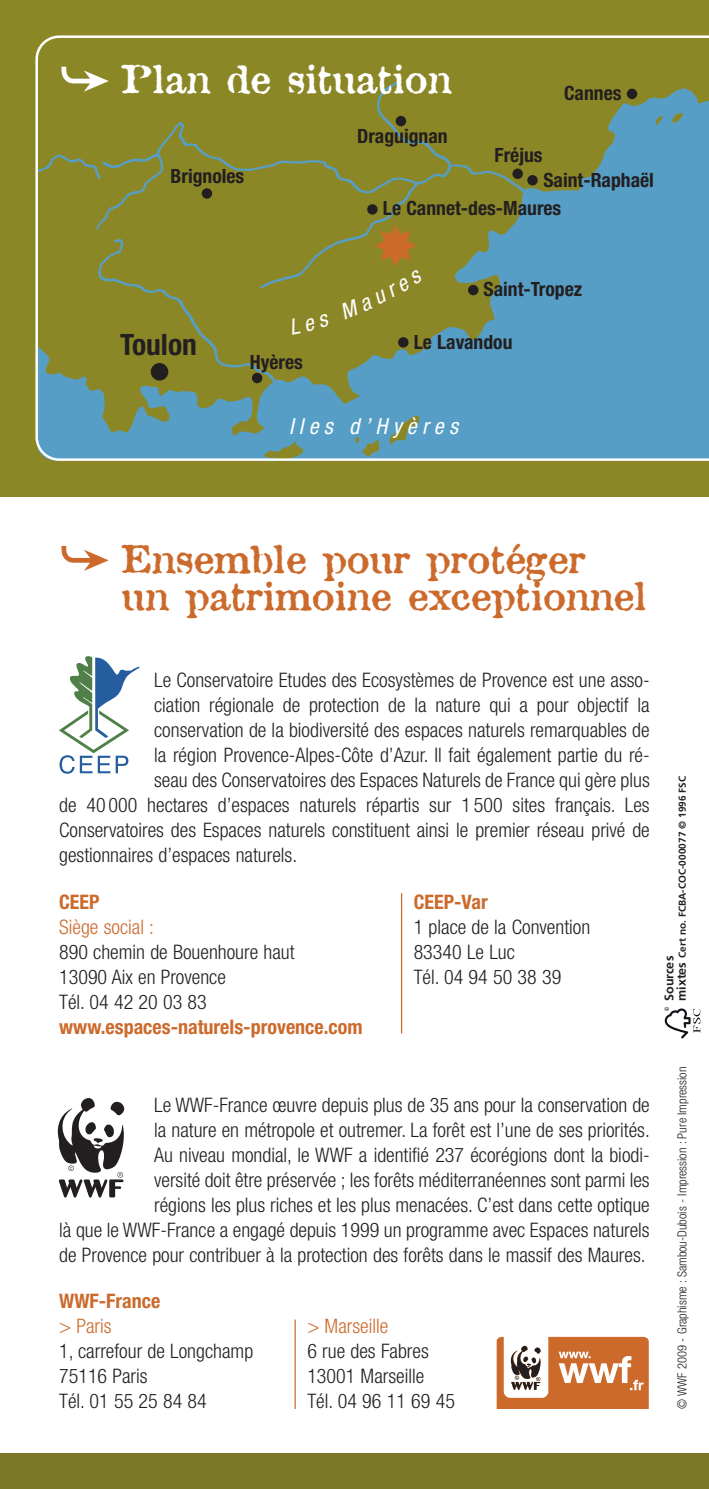
<style>
.page{position:relative;width:709px;height:1489px;background:#fff}
.page>*{position:absolute;margin:0;border:0;box-sizing:border-box;transform-origin:0 0}
.t1{font:37.5px/37.5px "Attic";color:#cc6a2c}
.t2{font:37.5px "Attic";color:#fff}
.t3{font:700 condensed 29.5px "Helvetica Neue";color:#231f20}
.t4{font:italic condensed 22px "Helvetica Neue";color:#fff}
.t5{font:300 condensed 20px/25px "Helvetica Neue";color:#231f20}
.t6{font:700 condensed 20px "Helvetica Neue";color:#cc6a2c}
.t7{font:300 condensed 20px "Helvetica Neue";color:#cc6a2c}
.t8{font:700 condensed 19.75px "Helvetica Neue";color:#231f20}
.t9{font:300 condensed 12.5px "Helvetica Neue";color:#231f20}
.t10{font:700 12.5px "Frutiger";letter-spacing:.005em;color:#231f20}
.t11{font:700 10px "Frutiger";letter-spacing:.005em;color:#231f20}
.t12{font:700 5.5px "Arial";color:#231f20}
.s1{font-family:"Monotype Sorts";font-size:55px}
.s2{font-size:12.5px}
</style>
<div class="page">
<div style="left:0;top:0;width:709px;height:496px;background:#8b8727"></div>
<svg style="left:35px;top:35px;width:674px;height:426px"></svg>
<div style="left:0;top:1453px;width:709px;height:35px;background:#7b7826"></div>
<hr style="left:401px;top:893px;width:1px;height:140px;background:#cc6a2c">
<hr style="left:294px;top:1319px;width:2px;height:89px;background:#cc6a2c">
<svg style="left:57px;top:1098px;width:68px;height:99px"></svg>
<svg style="left:59px;top:656px;width:81px;height:117px"></svg>
<div style="left:151px;top:363px;width:17px;height:17px;background:#231f20;border-radius:50%"></div>
<div style="left:252px;top:373px;width:10px;height:10px;background:#231f20;border-radius:50%"></div>
<div style="left:202px;top:188px;width:10px;height:11px;background:#231f20;border-radius:50%"></div>
<div style="left:396px;top:116px;width:10px;height:10px;background:#231f20;border-radius:50%"></div>
<div style="left:627px;top:89px;width:10px;height:10px;background:#231f20;border-radius:50%"></div>
<div style="left:468px;top:285px;width:10px;height:10px;background:#231f20;border-radius:50%"></div>
<div style="left:398px;top:337px;width:10px;height:10px;background:#231f20;border-radius:50%"></div>
<div style="left:512px;top:168px;width:11px;height:11px;background:#231f20;border-radius:50%"></div>
<div style="left:527px;top:175px;width:10px;height:10px;background:#231f20;border-radius:50%"></div>
<img style="left:496px;top:1336px;width:153px;height:72px">
<img style="left:507px;top:1336px;width:38px;height:55px">
<div style="left:367px;top:204px;width:10px;height:11px;background:#231f20;border-radius:50%"></div>
<svg style="left:664px;top:1008px;width:36px;height:30px"></svg>
<svg style="left:292px;top:317px;width:22px;height:17px"></svg>
<svg style="left:320px;top:313px;width:9px;height:15px"></svg>
<svg style="left:343px;top:225px;width:79px;height:94px"></svg>
<h1 class="t2" style="left:59px;top:66px;width:394px"><span class="s1">➥</span> Plan de situation</h1>
<p class="t8" style="left:357px;top:129px;width:92px">Draguignan</p>
<p class="t8" style="left:170px;top:169px;width:75px">Brignoles</p>
<p class="t8" style="left:494px;top:148px;width:50px">Fréjus</p>
<p class="t8" style="left:564px;top:86px;width:59px">Cannes</p>
<p class="t8" style="left:543px;top:173px;width:112px">Saint-Raphaël</p>
<p class="t8" style="left:383px;top:200px;width:180px">Le Cannet-des-Maures</p>
<h2 class="t3" style="left:120px;top:333px;width:78px">Toulon</h2>
<p class="t8" style="left:483px;top:282px;width:100px">Saint-Tropez</p>
<p class="t8" style="left:250px;top:355px;width:55px">Hyères</p>
<p class="t8" style="left:414px;top:334px;width:100px">Le Lavandou</p>
<p class="t4" style="left:289px;top:418px;width:175px">Iles d’Hyères</p>
<h1 class="t1" style="left:122px;top:544px;width:526px;text-indent:-62px"><span class="s1">➥</span> Ensemble pour protéger<br>un patrimoine exceptionnel</h1>
<p class="t5" style="left:154px;top:669px;width:497px">Le Conservatoire Etudes des Ecosystèmes de Provence est une asso-</p>
<p class="t5" style="left:154px;top:694px;width:497px">ciation régionale de protection de la nature qui a pour objectif la</p>
<p class="t5" style="left:154px;top:719px;width:497px">conservation de la biodiversité des espaces naturels remarquables de</p>
<p class="t5" style="left:154px;top:744px;width:497px">la région Provence-Alpes-Côte d’Azur. Il fait également partie du ré-</p>
<p class="t5" style="left:154px;top:769px;width:497px">seau des Conservatoires des Espaces Naturels de France qui gère plus</p>
<p class="t5" style="left:59px;top:794px;width:592px">de 40 000 hectares d’espaces naturels répartis sur 1 500 sites français. Les</p>
<p class="t5" style="left:59px;top:819px;width:592px">Conservatoires des Espaces naturels constituent ainsi le premier réseau privé de</p>
<p class="t5" style="left:59px;top:844px;width:239px">gestionnaires d’espaces naturels.</p>
<p class="t6" style="left:59px;top:894px;width:42px">CEEP</p>
<p class="t7" style="left:59px;top:919px;width:96px">Siège social :</p>
<p class="t5" style="left:59px;top:940px;width:237px">890 chemin de Bouenhoure haut<br>13090 Aix en Provence<br>Tél. 04 42 20 03 83</p>
<p class="t6" style="left:59px;top:1019px;width:305px">www.espaces-naturels-provence.com</p>
<p class="t6" style="left:414px;top:894px;width:76px">CEEP-Var</p>
<p class="t5" style="left:414px;top:915px;width:178px">1 place de la Convention<br>83340 Le Luc<br>Tél. 04 94 50 38 39</p>
<p class="t5" style="left:59px;top:1094px;width:592px;text-align:right">Le WWF-France œuvre depuis plus de 35 ans pour la conservation de<br>la nature en métropole et outremer. La forêt est l’une de ses priorités.<br>Au niveau mondial, le WWF a identifié 237 écorégions dont la biodi-<br>versité doit être préservée ; les forêts méditerranéennes sont parmi les<br>régions les plus riches et les plus menacées. C’est dans cette optique<br>là que le WWF-France a engagé depuis 1999 un programme avec Espaces naturels de Provence pour contribuer à la protection des forêts dans le massif des Maures.</p>
<p class="t6" style="left:59px;top:1293px;width:103px">WWF-France</p>
<p class="t7" style="left:59px;top:1318px;width:54px">&gt; Paris</p>
<p class="t7" style="left:307px;top:1318px;width:82px">&gt; Marseille</p>
<p class="t5" style="left:59px;top:1340px;width:195px">1, carrefour de Longchamp</p>
<p class="t5" style="left:307px;top:1340px;width:123px">6 rue des Fabres</p>
<p class="t5" style="left:59px;top:1365px;width:90px">75116 Paris</p>
<p class="t5" style="left:307px;top:1365px;width:118px">13001 Marseille</p>
<p class="t5" style="left:59px;top:1390px;width:149px">Tél. 01 55 25 84 84</p>
<p class="t5" style="left:307px;top:1390px;width:149px">Tél. 04 96 11 69 45</p>
<p class="t11" style="left:678px;top:1001px;width:227px;rotate:-90deg"><span class="s2">mixtes</span> Cert no. FCBA-COC-000077 © 1996 FSC</p>
<p class="t10" style="left:664px;top:1001px;width:47px;rotate:-90deg">Sources</p>
<p class="t12" style="left:663px;top:1010px;width:6px;rotate:-90deg">©</p>
<p class="t9" style="left:677px;top:1408px;width:343px;rotate:-90deg">© WWF 2009 - Graphisme : Sambou-Dubois - Impression : Pure Impression</p>
</div>
